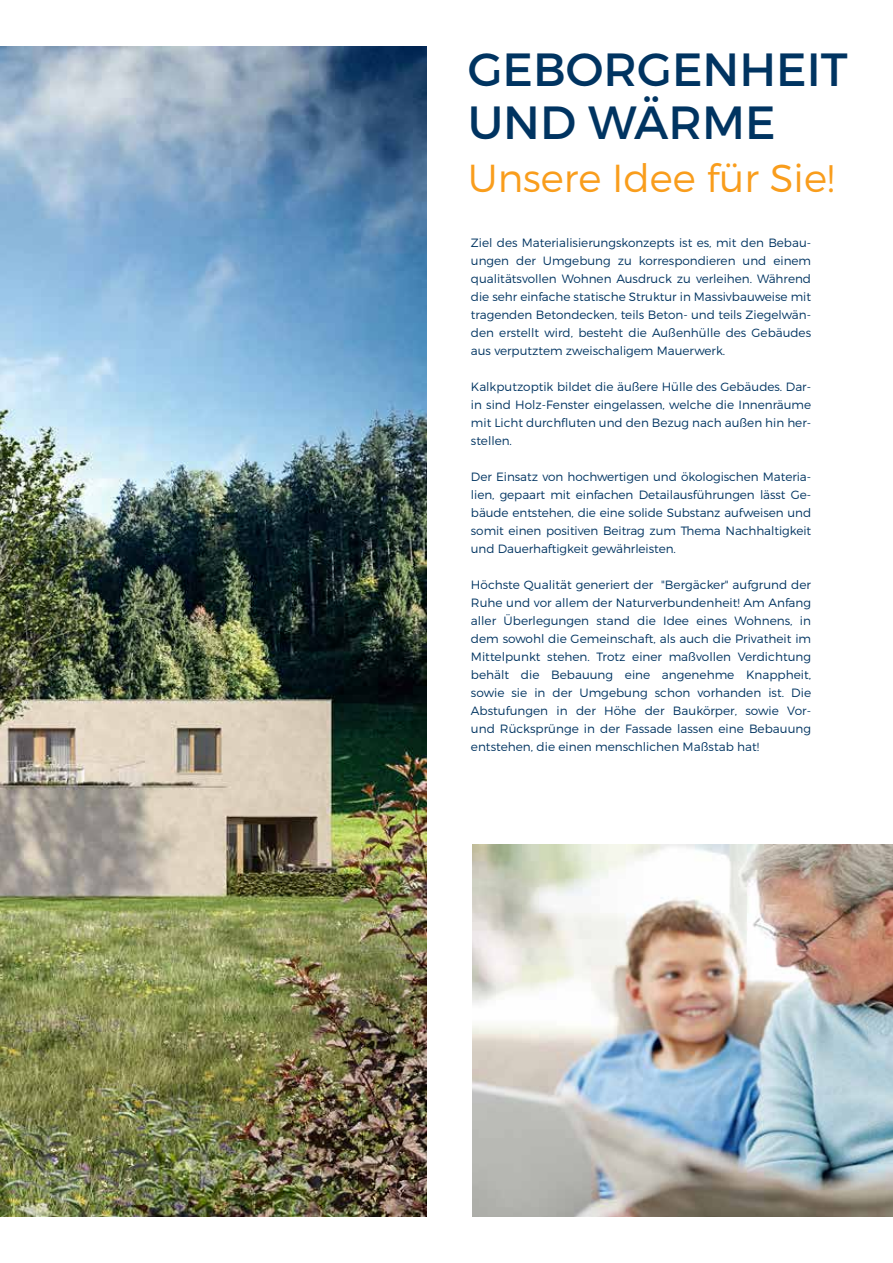
<style>
.page{position:relative;width:893px;height:1263px;background:#fff}
.page>*{position:absolute;margin:0;border:0;box-sizing:border-box;transform-origin:0 0}
.t1{font:46.5px/52.5px "Montserrat";color:#003461}
.t2{font:300 39px "Montserrat";color:#f99d1c}
.t3{font:300 12px/18px "Montserrat";color:#003461;text-align:justify}
</style>
<div class="page">
<img style="left:472px;top:845px;width:421px;height:371px">
<img style="left:0;top:47px;width:426px;height:1169px">
<h1 class="t1" style="left:468px;top:44px;width:381px">GEBORGENHEIT<br>UND WÄRME</h1>
<h2 class="t2" style="left:468px;top:154px;width:369px">Unsere Idee für Sie!</h2>
<p class="t3" style="left:471px;top:233px;width:342px">Ziel des Materialisierungskonzepts ist es, mit den Bebau&shy;ungen der Umgebung zu korrespondieren und einem qualitätsvollen Wohnen Ausdruck zu verleihen. Während die sehr einfache statische Struktur in Massivbauweise mit tragenden Betondecken, teils Beton- und teils Ziegelwän&shy;den erstellt wird, besteht die Außenhülle des Gebäudes aus verputztem zweischaligem Mauerwerk.</p>
<p class="t3" style="left:471px;top:377px;width:342px">Kalkputzoptik bildet die äußere Hülle des Gebäudes. Dar&shy;in sind Holz-Fenster eingelassen, welche die Innenräume mit Licht durchfluten und den Bezug nach außen hin her&shy;stellen.</p>
<p class="t3" style="left:471px;top:467px;width:342px">Der Einsatz von hochwertigen und ökologischen Materia&shy;lien, gepaart mit einfachen Detailausführungen lässt Ge&shy;bäude entstehen, die eine solide Substanz aufweisen und somit einen positiven Beitrag zum Thema Nachhaltigkeit und Dauerhaftigkeit gewährleisten.</p>
<p class="t3" style="left:471px;top:575px;width:342px">Höchste Qualität generiert der "Bergäcker" aufgrund der Ruhe und vor allem der Naturverbundenheit! Am Anfang aller Überlegungen stand die Idee eines Wohnens, in dem sowohl die Gemeinschaft, als auch die Privatheit im Mittelpunkt stehen. Trotz einer maßvollen Verdichtung behält die Bebauung eine angenehme Knappheit, sowie sie in der Umgebung schon vorhanden ist. Die Abstufungen in der Höhe der Baukörper, sowie Vor&shy;und Rücksprünge in der Fassade lassen eine Bebauung entstehen, die einen menschlichen Maßstab hat!</p>
</div>
